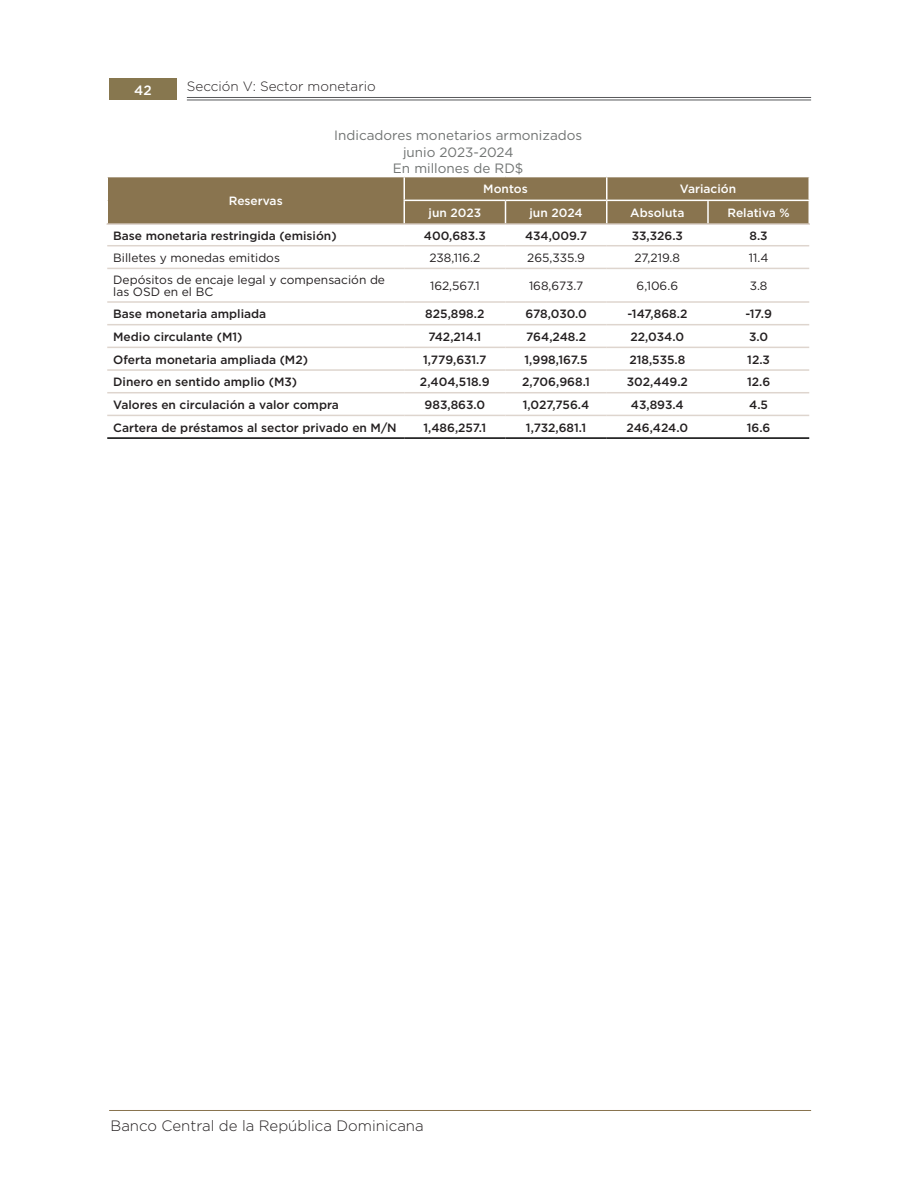
<style>
.page{position:relative;width:918px;height:1188px;background:#fff}
.page>*{position:absolute;margin:0;border:0;box-sizing:border-box;transform-origin:0 0}
.t1{font:300 15px "Gotham";color:#231f20}
.Titulos_tablas{font:13.5px "Gotham";color:#707372}
.t2{font:300 13.5px "Gotham";color:#231f20}
.t3{font:500 13.5px "Gotham";color:#fff}
.cuerpo_tabla_numeros{font:500 12px "Gotham";color:#231f20}
.Cuerpo_tablas_bold{font:500 12px "Gotham";color:#231f20}
.Cuerpo_tablas_bold-2{font:12px/12px "Gotham";color:#231f20}
.cuerpo_tabla_numeros-2{font:12px "Gotham";color:#231f20}
.first_row_tablas{font:500 12px "Gotham";color:#fff}
</style>
<div class="page">
<hr style="left:187px;top:97px;width:624px;height:1px;background:#57585a">
<hr style="left:187px;top:100px;width:624px;height:1px;background:#57585a">
<div style="left:109px;top:79px;width:68px;height:21px;background:#87774f"></div>
<hr style="left:109px;top:1110px;width:702px;height:1px;background:#89744f">
<hr style="left:107px;top:268px;width:297px;height:1px;background:#ded5ce">
<hr style="left:404px;top:268px;width:102px;height:1px;background:#ded5ce">
<hr style="left:506px;top:268px;width:101px;height:1px;background:#ded5ce">
<hr style="left:607px;top:268px;width:101px;height:1px;background:#ded5ce">
<hr style="left:708px;top:268px;width:101px;height:1px;background:#ded5ce">
<div style="left:107px;top:177px;width:702px;height:46px;background:#89744f"></div>
<hr style="left:606px;top:177px;width:2px;height:23px;background:#fff">
<hr style="left:404px;top:200px;width:102px;height:1px;background:#fff">
<hr style="left:506px;top:200px;width:101px;height:1px;background:#fff">
<hr style="left:107px;top:301px;width:297px;height:2px;background:#ded5ce">
<hr style="left:404px;top:301px;width:102px;height:2px;background:#ded5ce">
<hr style="left:506px;top:301px;width:101px;height:2px;background:#ded5ce">
<hr style="left:607px;top:301px;width:101px;height:2px;background:#ded5ce">
<hr style="left:708px;top:301px;width:101px;height:2px;background:#ded5ce">
<hr style="left:107px;top:324px;width:297px;height:1px;background:#ded5ce">
<hr style="left:404px;top:324px;width:102px;height:1px;background:#ded5ce">
<hr style="left:506px;top:324px;width:101px;height:1px;background:#ded5ce">
<hr style="left:607px;top:324px;width:101px;height:1px;background:#ded5ce">
<hr style="left:708px;top:324px;width:101px;height:1px;background:#ded5ce">
<hr style="left:107px;top:347px;width:297px;height:1px;background:#ded5ce">
<hr style="left:404px;top:347px;width:102px;height:1px;background:#ded5ce">
<hr style="left:506px;top:347px;width:101px;height:1px;background:#ded5ce">
<hr style="left:607px;top:347px;width:101px;height:1px;background:#ded5ce">
<hr style="left:708px;top:347px;width:101px;height:1px;background:#ded5ce">
<hr style="left:107px;top:369px;width:297px;height:2px;background:#ded5ce">
<hr style="left:404px;top:369px;width:102px;height:2px;background:#ded5ce">
<hr style="left:506px;top:369px;width:101px;height:2px;background:#ded5ce">
<hr style="left:607px;top:369px;width:101px;height:2px;background:#ded5ce">
<hr style="left:708px;top:369px;width:101px;height:2px;background:#ded5ce">
<hr style="left:107px;top:392px;width:297px;height:1px;background:#ded5ce">
<hr style="left:404px;top:392px;width:102px;height:1px;background:#ded5ce">
<hr style="left:506px;top:392px;width:101px;height:1px;background:#ded5ce">
<hr style="left:607px;top:392px;width:101px;height:1px;background:#ded5ce">
<hr style="left:708px;top:392px;width:101px;height:1px;background:#ded5ce">
<hr style="left:106px;top:223px;width:298px;height:2px;background:#ded5ce">
<hr style="left:404px;top:223px;width:102px;height:2px;background:#ded5ce">
<hr style="left:506px;top:223px;width:101px;height:2px;background:#ded5ce">
<hr style="left:607px;top:223px;width:101px;height:2px;background:#ded5ce">
<hr style="left:708px;top:223px;width:102px;height:2px;background:#ded5ce">
<hr style="left:107px;top:245px;width:297px;height:1px;background:#ded5ce">
<hr style="left:404px;top:245px;width:102px;height:1px;background:#ded5ce">
<hr style="left:506px;top:245px;width:101px;height:1px;background:#ded5ce">
<hr style="left:607px;top:245px;width:101px;height:1px;background:#ded5ce">
<hr style="left:708px;top:245px;width:101px;height:1px;background:#ded5ce">
<hr style="left:107px;top:415px;width:297px;height:1px;background:#ded5ce">
<hr style="left:404px;top:415px;width:102px;height:1px;background:#ded5ce">
<hr style="left:506px;top:415px;width:101px;height:1px;background:#ded5ce">
<hr style="left:607px;top:415px;width:101px;height:1px;background:#ded5ce">
<hr style="left:708px;top:415px;width:101px;height:1px;background:#ded5ce">
<hr style="left:107px;top:437px;width:297px;height:2px;background:#000">
<hr style="left:404px;top:437px;width:102px;height:2px;background:#000">
<hr style="left:506px;top:437px;width:101px;height:2px;background:#000">
<hr style="left:607px;top:437px;width:101px;height:2px;background:#000">
<hr style="left:708px;top:437px;width:101px;height:2px;background:#000">
<p class="t3" style="left:134px;top:81px;width:19px">42</p>
<p class="t2" style="left:187px;top:78px;width:190px">Sección V: Sector monetario</p>
<p class="Titulos_tablas" style="left:334px;top:127px;width:249px">Indicadores monetarios armonizados</p>
<p class="Titulos_tablas" style="left:403px;top:143px;width:112px">junio 2023-2024</p>
<p class="Titulos_tablas" style="left:393px;top:159px;width:132px">En millones de RD$</p>
<p class="first_row_tablas" style="left:229px;top:193px;width:55px">Reservas</p>
<p class="first_row_tablas" style="left:483px;top:181px;width:46px">Montos</p>
<p class="first_row_tablas" style="left:680px;top:181px;width:58px">Variación</p>
<p class="first_row_tablas" style="left:429px;top:205px;width:54px">jun 2023</p>
<p class="first_row_tablas" style="left:530px;top:205px;width:55px">jun 2024</p>
<p class="first_row_tablas" style="left:630px;top:205px;width:56px">Absoluta</p>
<p class="first_row_tablas" style="left:727px;top:205px;width:64px">Relativa %</p>
<p class="Cuerpo_tablas_bold" style="left:113px;top:228px;width:225px">Base monetaria restringida (emisión)</p>
<p class="cuerpo_tabla_numeros" style="left:424px;top:228px;width:64px">400,683.3</p>
<p class="cuerpo_tabla_numeros" style="left:525px;top:228px;width:64px">434,009.7</p>
<p class="cuerpo_tabla_numeros" style="left:632px;top:228px;width:53px">33,326.3</p>
<p class="cuerpo_tabla_numeros" style="left:750px;top:228px;width:20px">8.3</p>
<p class="Cuerpo_tablas_bold-2" style="left:113px;top:251px;width:168px">Billetes y monedas emitidos</p>
<p class="cuerpo_tabla_numeros-2" style="left:429px;top:250px;width:52px">238,116.2</p>
<p class="cuerpo_tabla_numeros-2" style="left:527px;top:250px;width:59px">265,335.9</p>
<p class="cuerpo_tabla_numeros-2" style="left:635px;top:250px;width:47px">27,219.8</p>
<p class="cuerpo_tabla_numeros-2" style="left:749px;top:250px;width:21px">11.4</p>
<p class="Cuerpo_tablas_bold-2" style="left:113px;top:274px;width:273px">Depósitos de encaje legal y compensación de las OSD en el BC</p>
<p class="cuerpo_tabla_numeros-2" style="left:430px;top:278px;width:51px">162,567.1</p>
<p class="cuerpo_tabla_numeros-2" style="left:529px;top:278px;width:56px">168,673.7</p>
<p class="cuerpo_tabla_numeros-2" style="left:637px;top:278px;width:43px">6,106.6</p>
<p class="cuerpo_tabla_numeros-2" style="left:750px;top:278px;width:19px">3.8</p>
<p class="Cuerpo_tablas_bold" style="left:113px;top:306px;width:155px">Base monetaria ampliada</p>
<p class="cuerpo_tabla_numeros" style="left:425px;top:306px;width:61px">825,898.2</p>
<p class="cuerpo_tabla_numeros" style="left:525px;top:306px;width:63px">678,030.0</p>
<p class="cuerpo_tabla_numeros" style="left:627px;top:306px;width:61px">-147,868.2</p>
<p class="cuerpo_tabla_numeros" style="left:745px;top:306px;width:28px">-17.9</p>
<p class="Cuerpo_tablas_bold" style="left:113px;top:329px;width:131px">Medio circulante (M1)</p>
<p class="cuerpo_tabla_numeros" style="left:429px;top:329px;width:54px">742,214.1</p>
<p class="cuerpo_tabla_numeros" style="left:526px;top:329px;width:61px">764,248.2</p>
<p class="cuerpo_tabla_numeros" style="left:631px;top:329px;width:55px">22,034.0</p>
<p class="cuerpo_tabla_numeros" style="left:749px;top:329px;width:21px">3.0</p>
<p class="Cuerpo_tablas_bold" style="left:113px;top:351px;width:196px">Oferta monetaria ampliada (M2)</p>
<p class="cuerpo_tabla_numeros" style="left:423px;top:351px;width:65px">1,779,631.7</p>
<p class="cuerpo_tabla_numeros" style="left:525px;top:351px;width:65px">1,998,167.5</p>
<p class="cuerpo_tabla_numeros" style="left:629px;top:351px;width:57px">218,535.8</p>
<p class="cuerpo_tabla_numeros" style="left:747px;top:351px;width:24px">12.3</p>
<p class="Cuerpo_tablas_bold" style="left:113px;top:374px;width:185px">Dinero en sentido amplio (M3)</p>
<p class="cuerpo_tabla_numeros" style="left:420px;top:374px;width:71px">2,404,518.9</p>
<p class="cuerpo_tabla_numeros" style="left:522px;top:374px;width:69px">2,706,968.1</p>
<p class="cuerpo_tabla_numeros" style="left:627px;top:374px;width:63px">302,449.2</p>
<p class="cuerpo_tabla_numeros" style="left:747px;top:374px;width:25px">12.6</p>
<p class="Cuerpo_tablas_bold" style="left:113px;top:397px;width:227px">Valores en circulación a valor compra</p>
<p class="cuerpo_tabla_numeros" style="left:425px;top:397px;width:62px">983,863.0</p>
<p class="cuerpo_tabla_numeros" style="left:523px;top:397px;width:68px">1,027,756.4</p>
<p class="cuerpo_tabla_numeros" style="left:631px;top:397px;width:54px">43,893.4</p>
<p class="cuerpo_tabla_numeros" style="left:749px;top:397px;width:20px">4.5</p>
<p class="Cuerpo_tablas_bold" style="left:113px;top:419px;width:285px">Cartera de préstamos al sector privado en M/N</p>
<p class="cuerpo_tabla_numeros" style="left:423px;top:419px;width:64px">1,486,257.1</p>
<p class="cuerpo_tabla_numeros" style="left:526px;top:419px;width:62px">1,732,681.1</p>
<p class="cuerpo_tabla_numeros" style="left:627px;top:419px;width:63px">246,424.0</p>
<p class="cuerpo_tabla_numeros" style="left:747px;top:419px;width:25px">16.6</p>
<p class="t1" style="left:111px;top:1116px;width:315px">Banco Central de la República Dominicana</p>
</div>
